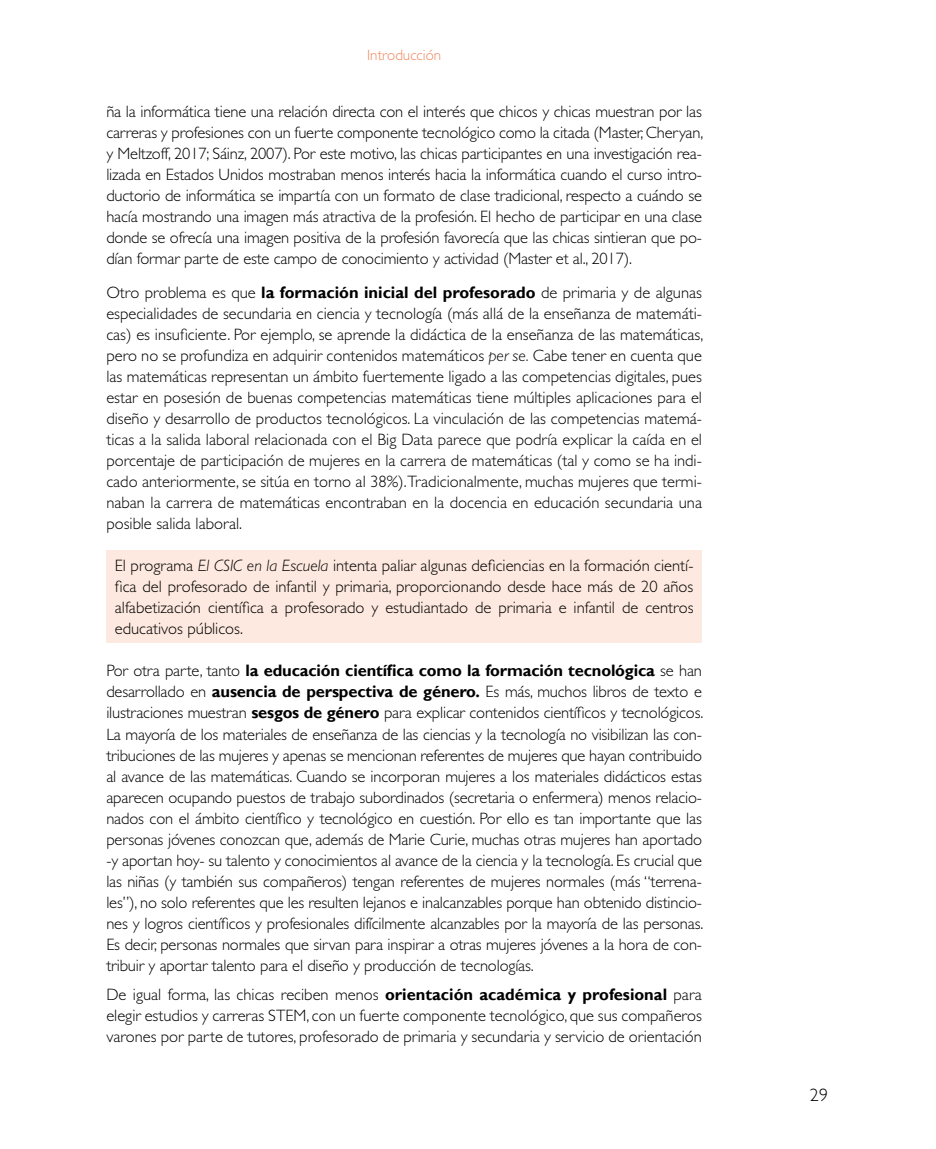
<style>
.page{position:relative;width:936px;height:1149px;background:#fff}
.page>*{position:absolute;margin:0;border:0;box-sizing:border-box;transform-origin:0 0}
.t1{font:300 18px "Gill Sans Std";color:#000}
.t2{font:300 16.5px/21px "Gill Sans Std";color:#000;text-align:justify}
.t3{font:700 16.5px "Gill Sans";letter-spacing:-.01em;color:#000}
.t4{font:300 15px "Gill Sans Std";color:#f1885f}
.s1{font-family:"Gill Sans";font-weight:700}
.s2{font-style:italic}
.s3{font-family:"Gill Sans Std";font-weight:300}
</style>
<div class="page">
<div style="left:106px;top:550px;width:596px;height:92px;background:#fde9df"></div>
<p class="t4" style="left:367px;top:46px;width:75px">Introducción</p>
<p class="t2" style="left:106px;top:101px;width:598px">ña la informática tiene una relación directa con el interés que chicos y chicas muestran por las carreras y profesiones con un fuerte componente tecnológico como la citada (Master, Cheryan, y Meltzoff, 2017; Sáinz, 2007). Por este motivo, las chicas participantes en una investigación rea&shy;lizada en Estados Unidos mostraban menos interés hacia la informática cuando el curso intro&shy;ductorio de informática se impartía con un formato de clase tradicional, respecto a cuándo se hacía mostrando una imagen más atractiva de la profesión. El hecho de participar en una clase donde se ofrecía una imagen positiva de la profesión favorecía que las chicas sintieran que po&shy;dían formar parte de este campo de conocimiento y actividad (Master et al., 2017).</p>
<p class="t2" style="left:106px;top:281px;width:598px">Otro problema es que <span class="s1">la formación inicial del profesorado</span> de primaria y de algunas especialidades de secundaria en ciencia y tecnología (más allá de la enseñanza de matemáti&shy;cas) es insuficiente. Por ejemplo, se aprende la didáctica de la enseñanza de las matemáticas, pero no se profundiza en adquirir contenidos matemáticos <span class="s2">per se.</span> Cabe tener en cuenta que las matemáticas representan un ámbito fuertemente ligado a las competencias digitales, pues estar en posesión de buenas competencias matemáticas tiene múltiples aplicaciones para el diseño y desarrollo de productos tecnológicos. La vinculación de las competencias matemá&shy;ticas a la salida laboral relacionada con el Big Data parece que podría explicar la caída en el porcentaje de participación de mujeres en la carrera de matemáticas (tal y como se ha indi&shy;cado anteriormente, se sitúa en torno al 38%).Tradicionalmente, muchas mujeres que termi&shy;naban la carrera de matemáticas encontraban en la docencia en educación secundaria una posible salida laboral.</p>
<p class="t2" style="left:115px;top:555px;width:580px">El programa <span class="s2">El CSIC en la Escuela</span> intenta paliar algunas deficiencias en la formación cientí&shy;fica del profesorado de infantil y primaria, proporcionando desde hace más de 20 años alfabetización científica a profesorado y estudiantado de primaria e infantil de centros educativos públicos.</p>
<p class="t3" style="left:106px;top:660px;width:597px"><span class="s3">Por otra parte, tanto</span> la educación científica como la formación tecnológica <span class="s3">se han</span></p>
<p class="t2" style="left:106px;top:681px;width:598px">desarrollado en <span class="s1">ausencia de perspectiva de género.</span> Es más, muchos libros de texto e ilustraciones muestran <span class="s1">sesgos de género</span> para explicar contenidos científicos y tecnológicos.<br>La mayoría de los materiales de enseñanza de las ciencias y la tecnología no visibilizan las con&shy;tribuciones de las mujeres y apenas se mencionan referentes de mujeres que hayan contribuido al avance de las matemáticas. Cuando se incorporan mujeres a los materiales didácticos estas aparecen ocupando puestos de trabajo subordinados (secretaria o enfermera) menos relacio&shy;nados con el ámbito científico y tecnológico en cuestión. Por ello es tan importante que las personas jóvenes conozcan que, además de Marie Curie, muchas otras mujeres han aportado -y aportan hoy- su talento y conocimientos al avance de la ciencia y la tecnología. Es crucial que las niñas (y también sus compañeros) tengan referentes de mujeres normales (más “terrena&shy;les”), no solo referentes que les resulten lejanos e inalcanzables porque han obtenido distincio&shy;nes y logros científicos y profesionales difícilmente alcanzables por la mayoría de las personas.<br>Es decir, personas normales que sirvan para inspirar a otras mujeres jóvenes a la hora de con&shy;tribuir y aportar talento para el diseño y producción de tecnologías.</p>
<p class="t2" style="left:106px;top:984px;width:597px">De igual forma, las chicas reciben menos <span class="s1">orientación académica y profesional</span> para elegir estudios y carreras STEM, con un fuerte componente tecnológico, que sus compañeros varones por parte de tutores, profesorado de primaria y secundaria y servicio de orientación</p>
<p class="t1" style="left:810px;top:1084px;width:19px">29</p>
</div>
